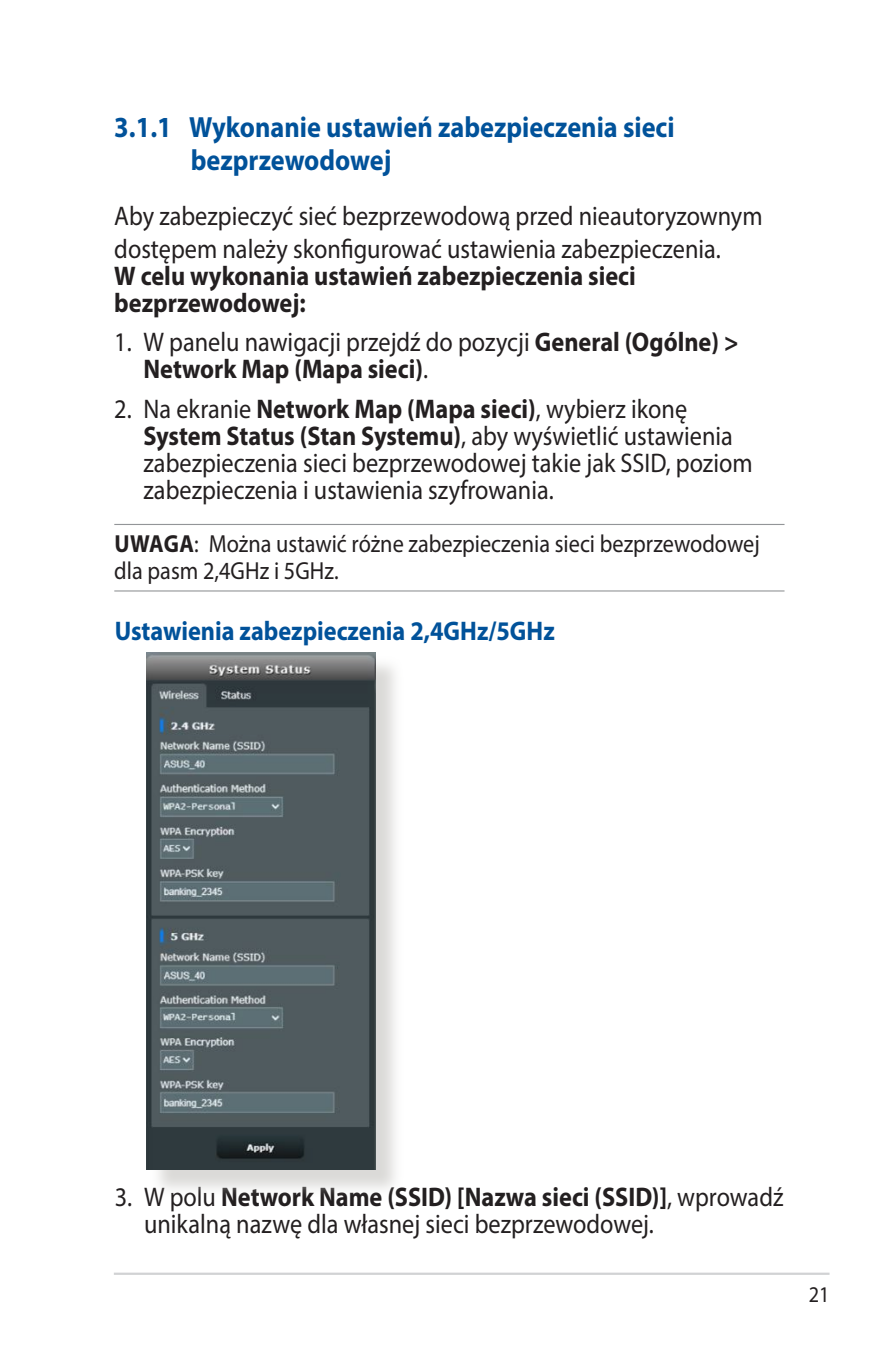
<style>
.page{position:relative;width:893px;height:1346px;background:#fff}
.page>*{position:absolute;margin:0;border:0;box-sizing:border-box;transform-origin:0 0}
.t1{font:700 29.25px/33.8px "Myriad Pro";color:#01529a;scale:.9 1}
.t2{font:27px/27px "Myriad Pro";color:#231f20;scale:.9 1}
.t3{font:700 27px/27px "Myriad Pro";color:#231f20;scale:.9 1}
.t4{font:700 27px "Myriad Pro";color:#01529a;scale:.9 1}
.t5{font:24.75px/27px "Myriad Pro";color:#231f20;scale:.9 1}
.t6{font:22.5px "Myriad Pro";color:#231f20;scale:.9 1}
.s1{font-weight:400}
.s2{font-weight:700}
</style>
<div class="page">
<hr style="left:114px;top:1272px;width:715px;height:3px;background:#d1d2d4">
<hr style="left:114px;top:524px;width:670px;height:1px;background:#939598">
<hr style="left:114px;top:590px;width:670px;height:1px;background:#939598">
<div style="left:150px;top:656px;width:253px;height:542px;background:#cfcecb;opacity:.75"></div>
<img style="left:147px;top:652px;width:229px;height:518px">
<p class="t1" style="left:191px;top:109px;width:539px;text-indent:-77px">3.1.1 Wykonanie ustawień zabezpieczenia sieci bezprzewodowej</p>
<p class="t2" style="left:114px;top:199px;width:722px;line-height:32.4px">Aby zabezpieczyć sieć bezprzewodową przed nieautoryzownym dostępem należy skonfigurować ustawienia zabezpieczenia.</p>
<p class="t3" style="left:114px;top:261px;width:581px">W celu wykonania ustawień zabezpieczenia sieci bezprzewodowej:</p>
<p class="t3" style="left:144px;top:328px;width:662px;text-indent:-29px"><span class="s1">1. W panelu nawigacji przejdź do pozycji</span> General (Ogólne) &gt;<br>Network Map (Mapa sieci)<span class="s1">.</span></p>
<p class="t2" style="left:144px;top:395px;width:678px;text-indent:-29px">2. Na ekranie <span class="s2">Network Map (Mapa sieci)</span>, wybierz ikonę <span class="s2">System Status (Stan Systemu)</span>, aby wyświetlić ustawienia zabezpieczenia sieci bezprzewodowej takie jak SSID, poziom zabezpieczenia i ustawienia szyfrowania.</p>
<p class="t5" style="left:114px;top:530px;width:719px"><span class="s2">UWAGA</span>: Można ustawić różne zabezpieczenia sieci bezprzewodowej dla pasm 2,4GHz i 5GHz.</p>
<p class="t4" style="left:115px;top:613px;width:490px">Ustawienia zabezpieczenia 2,4GHz/5GHz</p>
<p class="t2" style="left:144px;top:1183px;width:712px;text-indent:-29px">3. W polu <span class="s2">Network Name (SSID) [Nazwa sieci (SSID)]</span>, wprowadź unikalną nazwę dla własnej sieci bezprzewodowej.</p>
<p class="t6" style="left:809px;top:1281px;width:25px">21</p>
</div>
